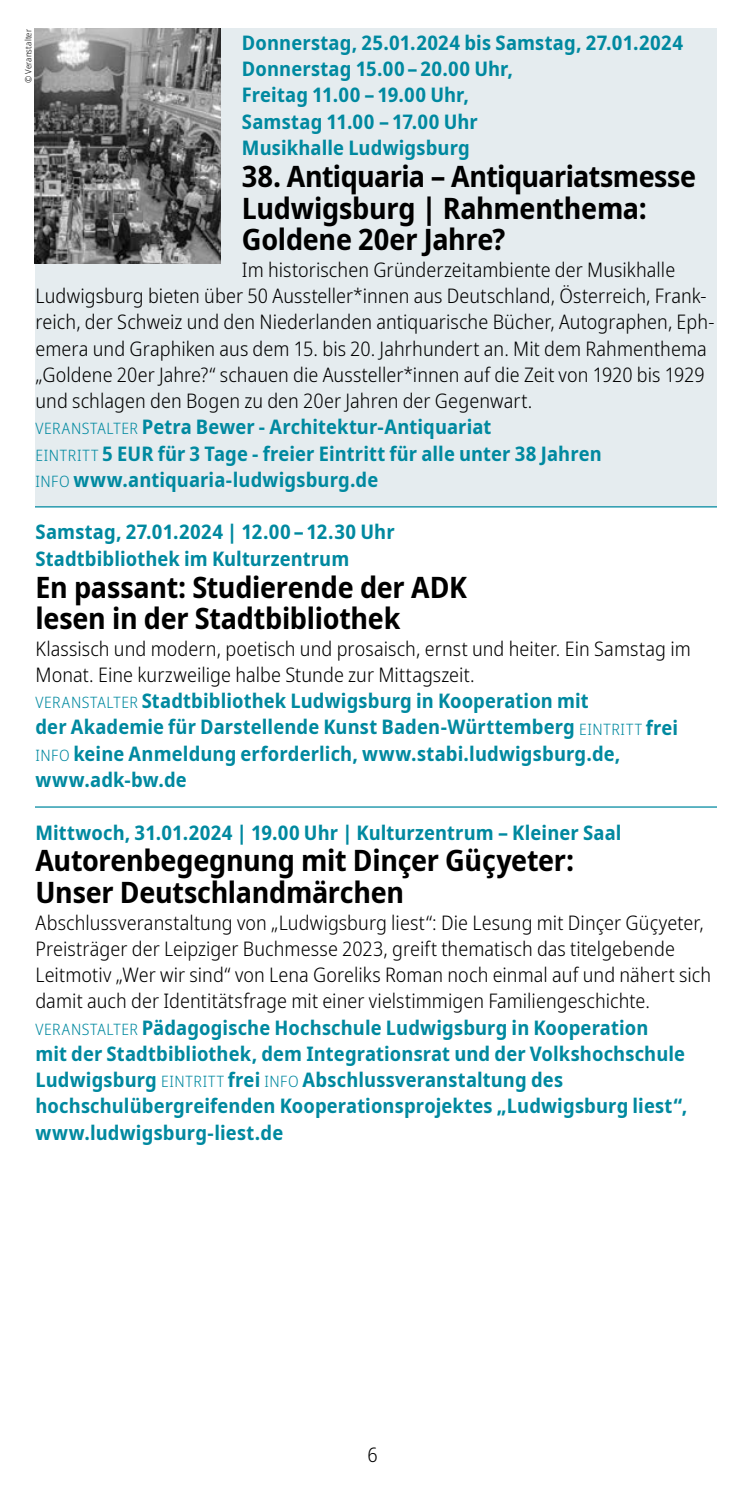
<style>
.page{position:relative;width:745px;height:1489px;background:#fff}
.page>*{position:absolute;margin:0;border:0;box-sizing:border-box;transform-origin:0 0}
.t1{font:700 semi-condensed 29.5px/31.8px "Noto Sans";letter-spacing:-.01em;color:#000}
.t2{font:300 semi-condensed 20px/26.2px "Noto Sans";letter-spacing:.005em;color:#000}
.t3{font:700 semi-condensed 20px/26.2px "Noto Sans";letter-spacing:.01em;color:#0089a0}
.t4{font:300 semi-condensed 8.75px "Noto Sans";letter-spacing:.015em;color:#000}
.s1{font-size:15.5px;color:#0089a0}
.s2{font-weight:700;color:#0089a0}
.s3{font-weight:300;color:#000}
.s4{font-weight:300;font-size:15.5px}
</style>
<div class="page">
<div style="left:35px;top:28px;width:681px;height:479px;background:#e5ecef"></div>
<hr style="left:35px;top:506px;width:681px;height:1px;background:#0089a0">
<hr style="left:35px;top:806px;width:681px;height:1px;background:#0089a0">
<img style="left:35px;top:28px;width:185px;height:236px">
<p class="t4" style="left:22px;top:83px;width:55px;rotate:-90deg">© Veranstalter</p>
<p class="t3" style="left:242px;top:30px;width:442px">Donnerstag, 25.01.2024 bis Samstag, 27.01.2024<br>Donnerstag 15.00 – 20.00 Uhr,<br>Freitag 11.00 – 19.00 Uhr,<br>Samstag 11.00 – 17.00 Uhr<br>Musikhalle Ludwigsburg</p>
<h1 class="t1" style="left:242px;top:161px;width:455px">38. Antiquaria – Antiquariatsmesse<br>Ludwigsburg | Rahmenthema:<br>Goldene 20er Jahre?</h1>
<p class="t2" style="left:35px;top:257px;width:680px;text-indent:206px">Im historischen Gründerzeitambiente der Musikhalle Ludwigsburg bieten über 50 Aussteller*innen aus Deutschland, Österreich, Frank&shy;reich, der Schweiz und den Niederlanden antiquarische Bücher, Autographen, Eph&shy;emera und Graphiken aus dem 15. bis 20. Jahrhundert an. Mit dem Rahmenthema „Goldene 20er Jahre?“ schauen die Aussteller*innen auf die Zeit von 1920 bis 1929 und schlagen den Bogen zu den 20er Jahren der Gegenwart.<br><span class="s1">VERANSTALTER</span> <span class="s2">Petra Bewer - Architektur-Antiquariat<br></span><span class="s1">EINTRITT</span> <span class="s2">5 EUR für 3 Tage - freier Eintritt für alle unter 38 Jahren<br></span><span class="s1">INFO</span> <span class="s2">www.antiquaria-ludwigsburg.de</span></p>
<p class="t3" style="left:35px;top:519px;width:360px">Samstag, 27.01.2024 | 12.00 – 12.30 Uhr<br>Stadtbibliothek im Kulturzentrum</p>
<h1 class="t1" style="left:35px;top:571px;width:433px">En passant: Studierende der ADK lesen in der Stadtbibliothek</h1>
<p class="t3" style="left:35px;top:635px;width:656px"><span class="s3">Klassisch und modern, poetisch und prosaisch, ernst und heiter. Ein Samstag im Monat. Eine kurzweilige halbe Stunde zur Mittagszeit.<br></span><span class="s4">VERANSTALTER</span> Stadtbibliothek Ludwigsburg in Kooperation mit<br>der Akademie für Darstellende Kunst Baden-Württemberg <span class="s4">EINTRITT</span> frei <span class="s4">INFO</span> keine Anmeldung erforderlich, www.stabi.ludwigsburg.de, www.adk-bw.de</p>
<p class="t3" style="left:35px;top:819px;width:587px">Mittwoch, 31.01.2024 | 19.00 Uhr | Kulturzentrum – Kleiner Saal</p>
<h1 class="t1" style="left:35px;top:845px;width:540px">Autorenbegegnung mit Dinçer Güçyeter:<br>Unser Deutschlandmärchen</h1>
<p class="t2" style="left:35px;top:909px;width:676px">Abschlussveranstaltung von „Ludwigsburg liest“: Die Lesung mit Dinçer Güçyeter, Preisträger der Leipziger Buchmesse 2023, greift thematisch das titelgebende Leitmotiv „Wer wir sind“ von Lena Goreliks Roman noch einmal auf und nähert sich damit auch der Identitätsfrage mit einer vielstimmigen Familiengeschichte.<br><span class="s1">VERANSTALTER</span> <span class="s2">Pädagogische Hochschule Ludwigsburg in Kooperation<br>mit der Stadtbibliothek, dem Integrationsrat und der Volkshochschule Ludwigsburg</span> <span class="s1">EINTRITT</span> <span class="s2">frei</span> <span class="s1">INFO</span> <span class="s2">Abschlussveranstaltung des hochschulübergreifenden Kooperationsprojektes „Ludwigsburg liest“, www.ludwigsburg-liest.de</span></p>
<p class="t2" style="left:367px;top:1441px;width:12px">6</p>
</div>
